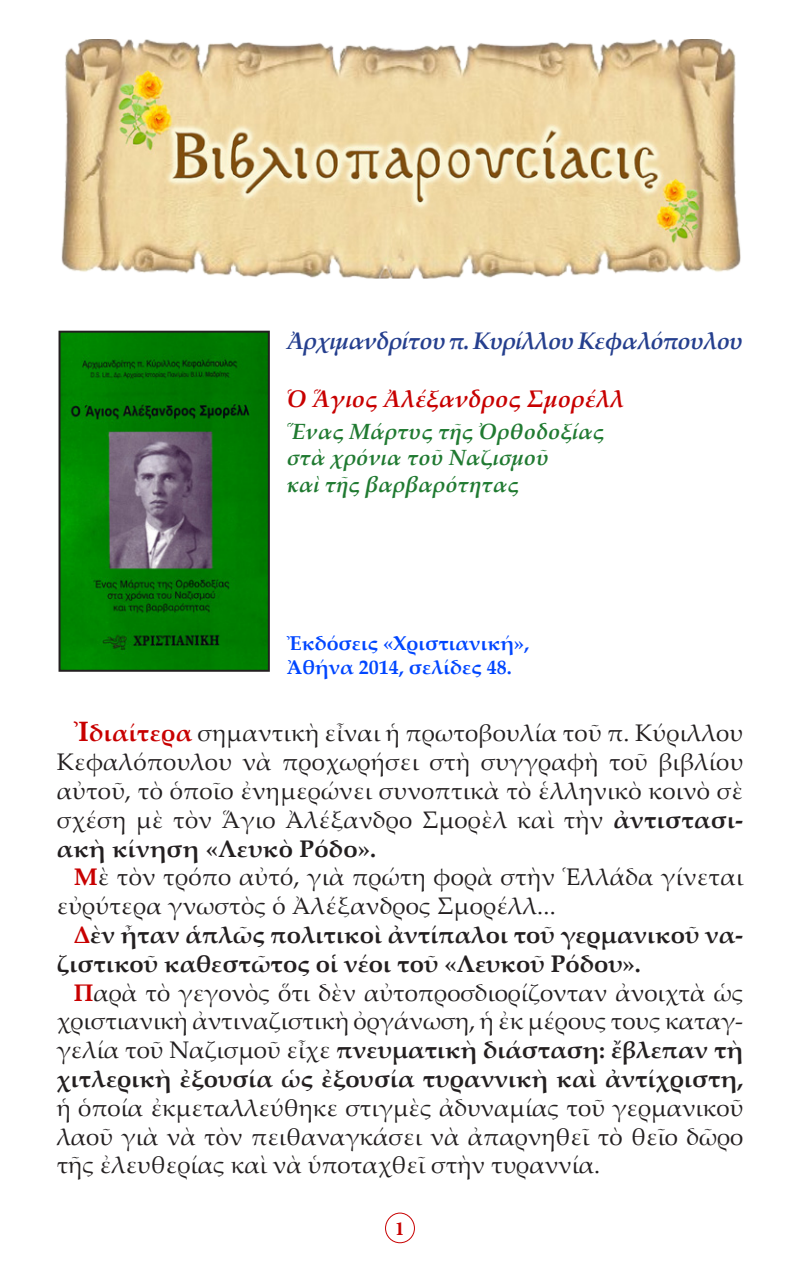
<style>
.page{position:relative;width:800px;height:1270px;background:#fff}
.page>*{position:absolute;margin:0;border:0;box-sizing:border-box;transform-origin:0 0}
.t1{font:24px/28.8px "Palatino Linotype";letter-spacing:.01em;color:#231f20;text-align:justify}
.t2{font:700 24px/28.8px "Palatino Linotype";color:#231f20}
.t3{font:italic 700 24px "Palatino Linotype";letter-spacing:-.03em;color:#253f8e}
.t4{font:italic 700 24px "Palatino Linotype";color:#c80000}
.t5{font:italic 700 22px/26.4px "Palatino Linotype";color:#207a31}
.t6{font:700 20px/24px "Palatino Linotype";color:#0046ff}
.t7{font:700 20px "Minion Pro";color:#c80000}
.s1{font-weight:700;font-size:28px;color:#c80000}
.s2{font-weight:700;color:#c80000}
.s3{font-weight:700}
.s4{color:#c80000}
</style>
<div class="page">
<div style="left:385px;top:1213px;width:30px;height:30px;border:1px solid #c80000;border-radius:50%"></div>
<img style="left:61px;top:40px;width:680px;height:239px">
<img style="left:62px;top:334px;width:205px;height:335px">
<div style="left:59px;top:331px;width:211px;height:341px;border:2px solid #231f20"></div>
<p class="t3" style="left:287px;top:324px;width:458px">Ἀρχιμανδρίτου π. Κυρίλλου Κεφαλόπουλου</p>
<p class="t4" style="left:287px;top:382px;width:339px">Ὁ Ἅγιος Ἀλέξανδρος Σμορέλλ</p>
<p class="t5" style="left:287px;top:417px;width:319px">Ἕνας Μάρτυς τῆς Ὀρθοδοξίας στὰ χρόνια τοῦ Ναζισμοῦ<br>καὶ τῆς βαρβαρότητας</p>
<p class="t6" style="left:287px;top:630px;width:244px">Ἐκδόσεις «Χριστιανική»,<br>Ἀθήνα 2014, σελίδες 48.</p>
<p class="t1" style="left:57px;top:718px;width:688px;text-indent:17px"><span class="s1">Ἰ</span><span class="s2">διαίτερα</span> σημαντικὴ εἶναι ἡ πρωτοβουλία τοῦ π. Κύριλλου Κεφαλόπουλου νὰ προχωρήσει στὴ συγγραφὴ τοῦ βιβλίου αὐτοῦ, τὸ ὁποῖο ἐνημερώνει συνοπτικὰ τὸ ἑλληνικὸ κοινὸ σὲ σχέση μὲ τὸν Ἅγιο Ἀλέξανδρο Σμορὲλ καὶ τὴν <span class="s3">ἀντιστασι&shy;ακὴ κίνηση «Λευκὸ Ρόδο».</span></p>
<p class="t1" style="left:57px;top:862px;width:688px;text-indent:17px"><span class="s2">Μ</span>ὲ τὸν τρόπο αὐτό, γιὰ πρώτη φορὰ στὴν Ἑλλάδα γίνεται εὐρύτερα γνωστὸς ὁ Ἀλέξανδρος Σμορέλλ...</p>
<p class="t2" style="left:57px;top:919px;width:688px;text-indent:17px"><span class="s4">Δ</span>ὲν ἦταν ἁπλῶς πολιτικοὶ ἀντίπαλοι τοῦ γερμανικοῦ να&shy;ζιστικοῦ καθεστῶτος οἱ νέοι τοῦ «Λευκοῦ Ρόδου».</p>
<p class="t1" style="left:57px;top:977px;width:688px;text-indent:17px"><span class="s2">Π</span>αρὰ τὸ γεγονὸς ὅτι δὲν αὐτοπροσδιορίζονταν ἀνοιχτὰ ὡς χριστιανικὴ ἀντιναζιστικὴ ὀργάνωση, ἡ ἐκ μέρους τους καταγ&shy;γελία τοῦ Ναζισμοῦ εἶχε <span class="s3">πνευματικὴ διάσταση: ἔβλεπαν τὴ χιτλερικὴ ἐξουσία ὡς ἐξουσία τυραννικὴ καὶ ἀντίχριστη,</span></p>
<p class="t1" style="left:57px;top:1092px;width:688px">ἡ ὁποία ἐκμεταλλεύθηκε στιγμὲς ἀδυναμίας τοῦ γερμανικοῦ λαοῦ γιὰ νὰ τὸν πειθαναγκάσει νὰ ἀπαρνηθεῖ τὸ θεῖο δῶρο τῆς ἐλευθερίας καὶ νὰ ὑποταχθεῖ στὴν τυραννία.</p>
<p class="t7" style="left:395px;top:1214px;width:11px">1</p>
</div>
